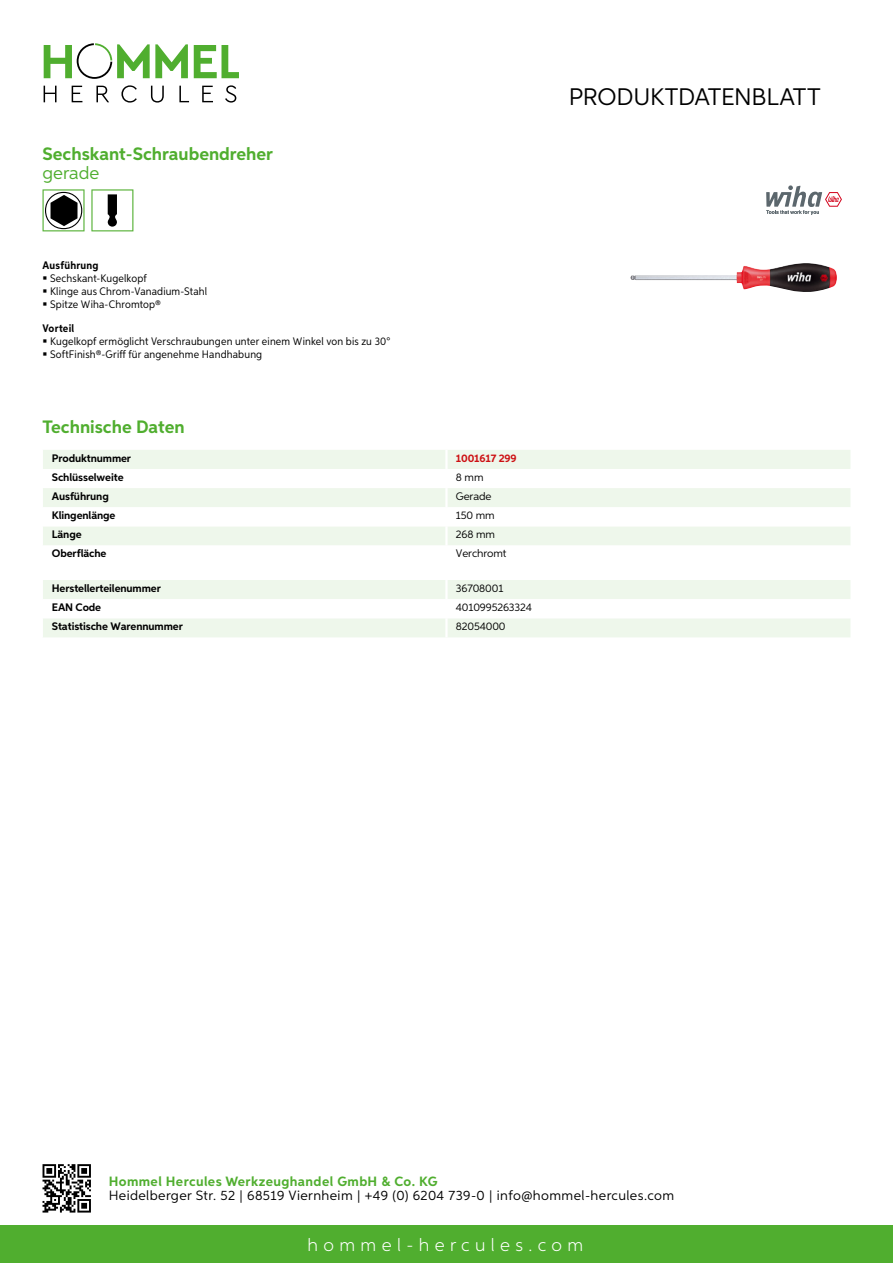
<style>
.page{position:relative;width:893px;height:1263px;background:#fff}
.page>*{position:absolute;margin:0;border:0;box-sizing:border-box;transform-origin:0 0}
.t1{font:24px "Aspira";letter-spacing:-.01em;color:#000}
.t2{font:700 18px "Aspira";color:#50ae2f}
.t3{font:300 18px "Aspira";letter-spacing:.3em;color:#fff}
.t4{font:18px "Aspira";color:#50ae2f}
.t5{font:13.5px "Aspira";letter-spacing:.03em;color:#000}
.t6{font:700 13.5px "Aspira";letter-spacing:.03em;color:#50ae2f}
.t7{font:10.95px/12.8px "Aspira Nar";letter-spacing:.015em;color:#000}
.t8{font:700 10.95px "Aspira";letter-spacing:-.01em;color:#000}
.t9{font:10.95px "Aspira";letter-spacing:-.01em;color:#000}
.t10{font:700 10.95px "Aspira Nar";letter-spacing:.02em;color:#000}
.t11{font:700 10.95px "Aspira";letter-spacing:-.01em;color:#cd1013}
</style>
<div class="page">
<div style="left:0;top:1226px;width:893px;height:37px;background:#50ae2f"></div>
<svg style="left:43px;top:1164px;width:48px;height:48px"></svg>
<svg style="left:194px;top:45px;width:45px;height:33px"></svg>
<svg style="left:44px;top:43px;width:144px;height:36px"></svg>
<svg style="left:44px;top:86px;width:13px;height:16px"></svg>
<svg style="left:72px;top:86px;width:10px;height:16px"></svg>
<svg style="left:96px;top:86px;width:13px;height:16px"></svg>
<svg style="left:121px;top:85px;width:16px;height:18px"></svg>
<svg style="left:151px;top:86px;width:13px;height:17px"></svg>
<svg style="left:179px;top:86px;width:10px;height:16px"></svg>
<svg style="left:202px;top:86px;width:11px;height:16px"></svg>
<svg style="left:225px;top:85px;width:11px;height:18px"></svg>
<div style="left:43px;top:450px;width:807px;height:19px;background:#eef7eb"></div>
<svg style="left:43px;top:488px;width:807px;height:57px;fill:#eef7eb"></svg>
<hr style="left:445px;top:450px;width:3px;height:19px;background:#fff">
<hr style="left:445px;top:488px;width:3px;height:19px;background:#fff">
<hr style="left:445px;top:507px;width:3px;height:19px;background:#fff">
<hr style="left:445px;top:526px;width:3px;height:19px;background:#fff">
<svg style="left:43px;top:580px;width:807px;height:57px"></svg>
<hr style="left:445px;top:618px;width:3px;height:19px;background:#fff">
<svg style="left:43px;top:189px;width:42px;height:42px"></svg>
<svg style="left:91px;top:189px;width:42px;height:42px"></svg>
<img style="left:630px;top:263px;width:207px;height:29px">
<svg style="left:766px;top:185px;width:76px;height:30px"></svg>
<h2 class="t2" style="left:43px;top:142px;width:232px">Sechskant-Schraubendreher</h2>
<h2 class="t4" style="left:43px;top:162px;width:58px">gerade</h2>
<p class="t10" style="left:43px;top:259px;width:58px">Ausführung</p>
<p class="t7" style="left:50px;top:272px;width:159px">Sechskant-Kugelkopf<br>Klinge aus Chrom-Vanadium-Stahl<br>Spitze Wiha-Chromtop®</p>
<p class="t10" style="left:43px;top:322px;width:33px">Vorteil</p>
<p class="t7" style="left:50px;top:334px;width:342px">Kugelkopf ermöglicht Verschraubungen unter einem Winkel von bis zu 30°<br>SoftFinish®-Griff für angenehme Handhabung</p>
<h2 class="t2" style="left:43px;top:416px;width:144px">Technische Daten</h2>
<p class="t8" style="left:52px;top:451px;width:81px">Produktnummer</p>
<p class="t11" style="left:456px;top:451px;width:62px">1001617 299</p>
<p class="t8" style="left:52px;top:470px;width:73px">Schlüsselweite</p>
<p class="t9" style="left:456px;top:470px;width:29px">8 mm</p>
<p class="t8" style="left:52px;top:489px;width:58px">Ausführung</p>
<p class="t9" style="left:456px;top:490px;width:37px">Gerade</p>
<p class="t8" style="left:52px;top:509px;width:65px">Klingenlänge</p>
<p class="t9" style="left:456px;top:509px;width:40px">150 mm</p>
<p class="t8" style="left:52px;top:528px;width:31px">Länge</p>
<p class="t9" style="left:456px;top:528px;width:41px">268 mm</p>
<p class="t8" style="left:52px;top:547px;width:56px">Oberfläche</p>
<p class="t9" style="left:456px;top:547px;width:52px">Verchromt</p>
<p class="t8" style="left:52px;top:581px;width:111px">Herstellerteilenummer</p>
<p class="t9" style="left:456px;top:581px;width:49px">36708001</p>
<p class="t8" style="left:52px;top:601px;width:51px">EAN Code</p>
<p class="t9" style="left:456px;top:601px;width:78px">4010995263324</p>
<p class="t8" style="left:52px;top:620px;width:132px">Statistische Warennummer</p>
<p class="t9" style="left:456px;top:620px;width:51px">82054000</p>
<h1 class="t1" style="left:569px;top:82px;width:253px">Produktdatenblatt</h1>
<p class="t6" style="left:109px;top:1172px;width:330px">Hommel Hercules Werkzeughandel GmbH &amp; Co. KG</p>
<p class="t5" style="left:109px;top:1187px;width:567px">Heidelberger Str. 52 | 68519 Viernheim | +49 (0) 6204 739-0 | info@hommel-hercules.com</p>
<h2 class="t3" style="left:307px;top:1234px;width:277px">hommel-hercules.com</h2>
</div>
